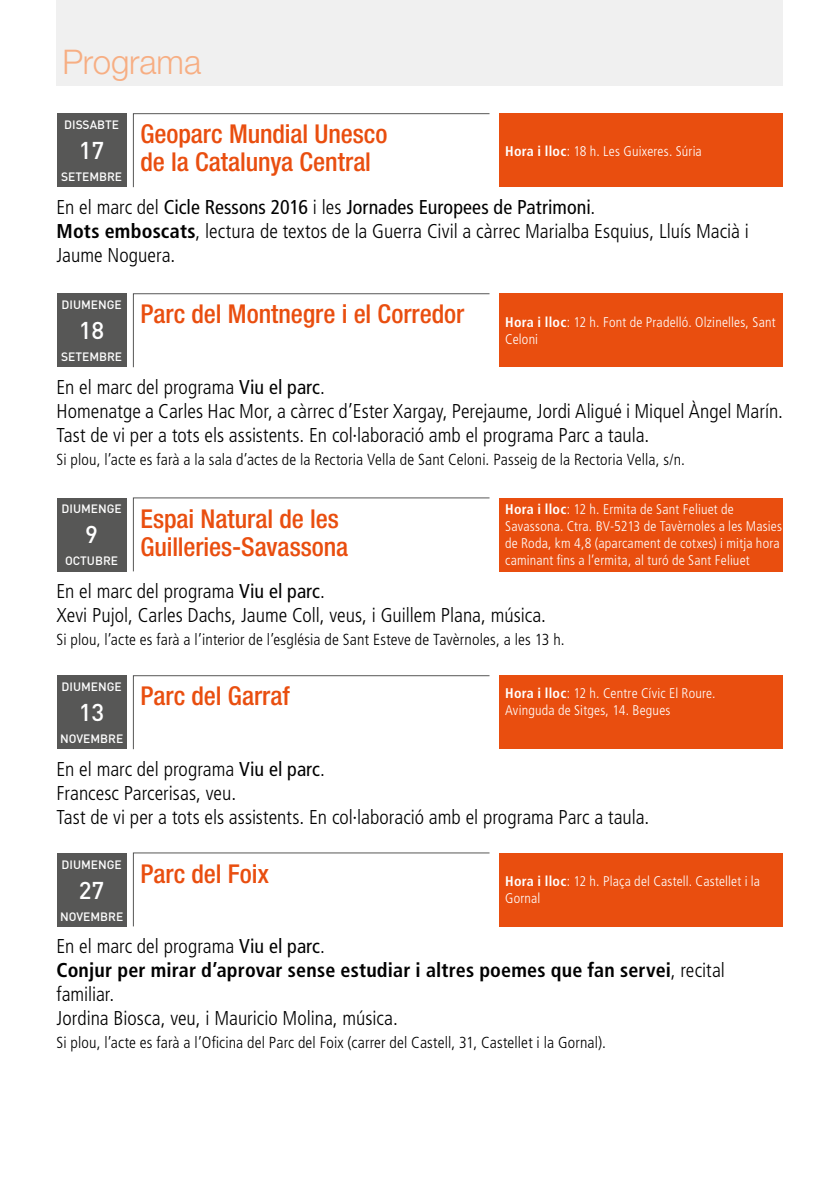
<style>
.page{position:relative;width:840px;height:1191px;background:#fff}
.page>*{position:absolute;margin:0;border:0;box-sizing:border-box;transform-origin:0 0}
.t1{font:300 34px "Helvetica Neue LT Std";letter-spacing:-.005em;color:#f7ae83}
.t2{font:500 condensed 26px/28px "Helvetica Neue LT Std";letter-spacing:-.005em;color:#e94e0f}
.t3{font:500 24px "DIN";color:#fff}
.t4{font:300 condensed 20px/24px "Frutiger LT Std";color:#000}
.t5{font:300 condensed 16px "Frutiger LT Std";letter-spacing:.01em;color:#000}
.t6{font:300 condensed 14px/17px "Frutiger LT Std";letter-spacing:.015em;color:#fff}
.t7{font:500 12px "DIN";color:#fff}
.s1{font-weight:700}
.s2{font-weight:400}
</style>
<div class="page">
<div style="left:499px;top:113px;width:283px;height:74px;background:#e94e0f"></div>
<div style="left:499px;top:293px;width:283px;height:74px;background:#e94e0f"></div>
<div style="left:499px;top:497px;width:283px;height:74px;background:#e94e0f"></div>
<div style="left:499px;top:675px;width:283px;height:74px;background:#e94e0f"></div>
<div style="left:499px;top:852px;width:283px;height:74px;background:#e94e0f"></div>
<svg style="left:133px;top:113px;width:356px;height:75px"></svg>
<svg style="left:133px;top:293px;width:356px;height:75px"></svg>
<svg style="left:133px;top:497px;width:356px;height:75px"></svg>
<svg style="left:133px;top:675px;width:356px;height:74px"></svg>
<svg style="left:133px;top:852px;width:356px;height:75px"></svg>
<div style="left:57px;top:113px;width:69px;height:74px;background:#575756"></div>
<div style="left:57px;top:293px;width:69px;height:74px;background:#575756"></div>
<div style="left:57px;top:497px;width:69px;height:74px;background:#575756"></div>
<div style="left:57px;top:675px;width:69px;height:74px;background:#575756"></div>
<div style="left:57px;top:852px;width:69px;height:74px;background:#575756"></div>
<div style="left:57px;top:0;width:725px;height:85px;background:#f0f0f0"></div>
<h1 class="t1" style="left:62px;top:41px;width:140px">Programa</h1>
<p class="t7" style="left:64px;top:117px;width:56px">DISSABTE</p>
<p class="t3" style="left:79px;top:135px;width:27px">17</p>
<p class="t7" style="left:61px;top:169px;width:63px">SETEMBRE</p>
<h2 class="t2" style="left:140px;top:120px;width:248px">Geoparc Mundial Unesco de la Catalunya Central</h2>
<p class="t6" style="left:505px;top:142px;width:198px"><span class="s1">Hora i lloc</span>: 18 h. Les Guixeres. Súria</p>
<p class="t4" style="left:56px;top:195px;width:693px">En el marc del <span class="s2">Cicle Ressons 2016</span> i les <span class="s2">Jornades Europees de Patrimoni</span>.<br><span class="s1">Mots emboscats</span>, lectura de textos de la Guerra Civil a càrrec Marialba Esquius, Lluís Macià i<br>Jaume Noguera.</p>
<p class="t7" style="left:61px;top:297px;width:62px">DIUMENGE</p>
<p class="t3" style="left:79px;top:315px;width:27px">18</p>
<p class="t7" style="left:61px;top:349px;width:63px">SETEMBRE</p>
<h2 class="t2" style="left:140px;top:300px;width:325px">Parc del Montnegre i el Corredor</h2>
<p class="t6" style="left:505px;top:314px;width:272px"><span class="s1">Hora i lloc</span>: 12 h. Font de Pradelló. Olzinelles, Sant<br>Celoni</p>
<p class="t4" style="left:56px;top:375px;width:727px">En el marc del programa <span class="s2">Viu el parc</span>.<br>Homenatge a Carles Hac Mor, a càrrec d’Ester Xargay, Perejaume, Jordi Aligué i Miquel Àngel Marín.<br>Tast de vi per a tots els assistents. En col·laboració amb el programa Parc a taula.</p>
<p class="t5" style="left:56px;top:450px;width:629px">Si plou, l’acte es farà a la sala d’actes de la Rectoria Vella de Sant Celoni. Passeig de la Rectoria Vella, s/n.</p>
<p class="t7" style="left:61px;top:501px;width:62px">DIUMENGE</p>
<p class="t3" style="left:85px;top:519px;width:14px">9</p>
<p class="t7" style="left:65px;top:553px;width:54px">OCTUBRE</p>
<h2 class="t2" style="left:140px;top:504px;width:209px">Espai Natural de les<br>Guilleries-Savassona</h2>
<p class="t6" style="left:505px;top:501px;width:278px"><span class="s1">Hora i lloc</span>: 12 h. Ermita de Sant Feliuet de Savassona. Ctra. BV-5213 de Tavèrnoles a les Masies de Roda, km 4,8 (aparcament de cotxes) i mitja hora caminant fins a l’ermita, al turó de Sant Feliuet</p>
<p class="t4" style="left:56px;top:579px;width:490px">En el marc del programa <span class="s2">Viu el parc</span>.<br>Xevi Pujol, Carles Dachs, Jaume Coll, veus, i Guillem Plana, música.</p>
<p class="t5" style="left:56px;top:631px;width:509px">Si plou, l’acte es farà a l’interior de l’església de Sant Esteve de Tavèrnoles, a les 13 h.</p>
<p class="t7" style="left:61px;top:679px;width:62px">DIUMENGE</p>
<p class="t3" style="left:79px;top:697px;width:27px">13</p>
<p class="t7" style="left:60px;top:731px;width:65px">NOVEMBRE</p>
<h2 class="t2" style="left:140px;top:682px;width:151px">Parc del Garraf</h2>
<p class="t6" style="left:505px;top:684px;width:212px"><span class="s1">Hora i lloc</span>: 12 h. Centre Cívic El Roure.<br>Avinguda de Sitges, 14. Begues</p>
<p class="t4" style="left:56px;top:757px;width:594px">En el marc del programa <span class="s2">Viu el parc</span>.<br>Francesc Parcerisas, veu.<br>Tast de vi per a tots els assistents. En col·laboració amb el programa Parc a taula.</p>
<p class="t7" style="left:61px;top:856px;width:62px">DIUMENGE</p>
<p class="t3" style="left:79px;top:874px;width:27px">27</p>
<p class="t7" style="left:60px;top:908px;width:65px">NOVEMBRE</p>
<h2 class="t2" style="left:140px;top:859px;width:130px">Parc del Foix</h2>
<p class="t6" style="left:505px;top:873px;width:256px"><span class="s1">Hora i lloc</span>: 12 h. Plaça del Castell. Castellet i la<br>Gornal</p>
<p class="t4" style="left:56px;top:934px;width:669px">En el marc del programa <span class="s2">Viu el parc</span>.<br><span class="s1">Conjur per mirar d’aprovar sense estudiar i altres poemes que fan servei</span>, recital familiar.<br>Jordina Biosca, veu, i Mauricio Molina, música.</p>
<p class="t5" style="left:56px;top:1033px;width:551px">Si plou, l’acte es farà a l’Oficina del Parc del Foix (carrer del Castell, 31, Castellet i la Gornal).</p>
</div>
